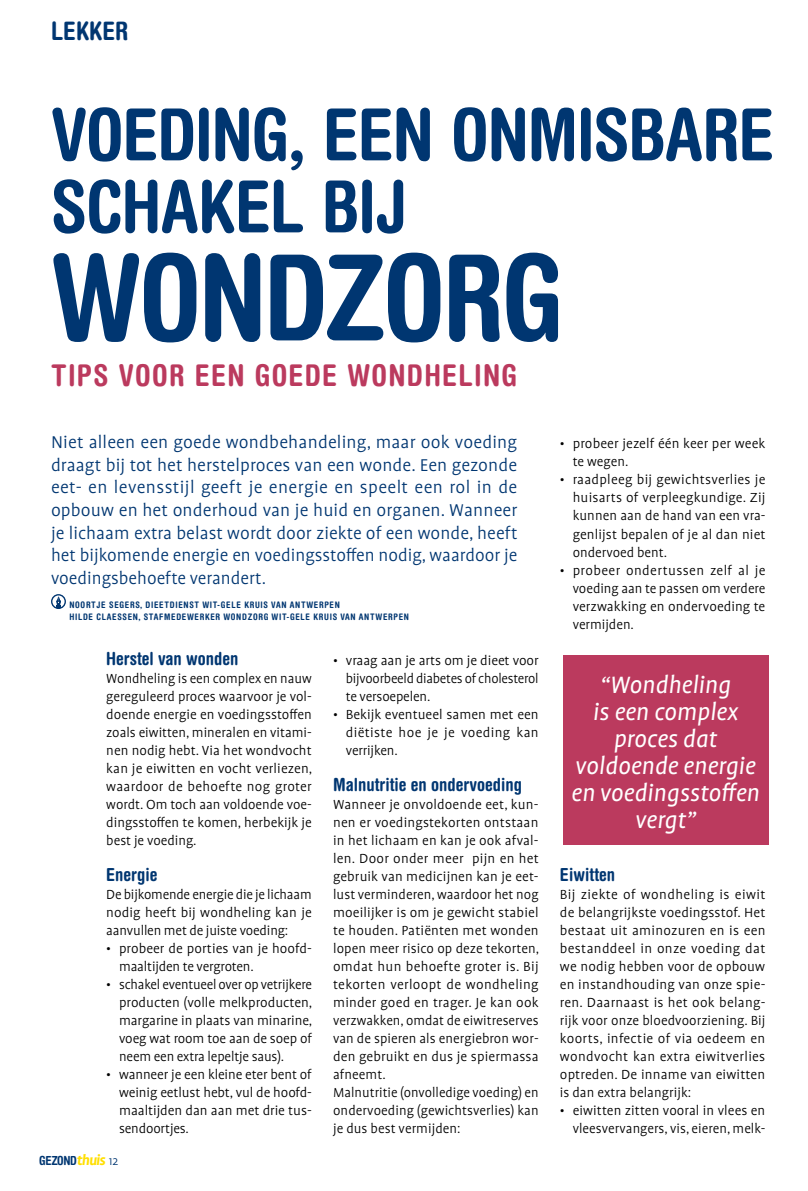
<style>
.page{position:relative;width:808px;height:1191px;background:#fff}
.page>*{position:absolute;margin:0;border:0;box-sizing:border-box;transform-origin:0 0}
.t1{font:700 condensed 119.1px "Helvetica Rounded LT Std";letter-spacing:-.02em;color:#003671}
.t2{font:700 condensed 72px/72px "Helvetica Rounded LT Std";letter-spacing:-.015em;color:#003671}
.t3{font:700 condensed 30px "Helvetica Rounded LT Std";letter-spacing:.04em;color:#bb3a5e}
.t4{font:italic 27px/27px "Profile Pro";color:#fff;text-align:center}
.t5{font:700 condensed 25.5px "Helvetica Rounded LT Std";color:#003671}
.t6{font:300 19.5px/22.5px "Profile Pro";color:#003671;text-align:justify}
.t7{font:700 condensed 18px "Helvetica Rounded LT Std";color:#003671}
.t8{font:300 15px/18px "Profile Pro";letter-spacing:.005em;color:#000;text-align:justify}
.t9{font:700 condensed 12.45px "Helvetica Rounded LT Std";letter-spacing:-.02em;color:#003671}
.t10{font:700 condensed 9px/12px "Helvetica Rounded LT Std";letter-spacing:.075em;color:#003671}
.s1{font-family:"Profile Pro";font-style:italic;font-stretch:normal;font-size:16.05px;color:#ffdf00}
.s2{font-family:"Profile Pro";font-weight:300;font-stretch:normal;font-size:13.2px}
</style>
<div class="page">
<div style="left:563px;top:655px;width:205px;height:189px;background:#bb3a5e"></div>
<svg style="left:52px;top:595px;width:13px;height:13px"></svg>
<svg style="left:56px;top:596px;width:5px;height:11px"></svg>
<div style="left:51px;top:594px;width:15px;height:15px;border:1px solid #003671;border-radius:50%"></div>
<h3 class="t5" style="left:51px;top:15px;width:79px">LEKKER</h3>
<h2 class="t2" style="left:51px;top:97px;width:725px">VOEDING, EEN ONMISBARE<br>SCHAKEL BIJ</h2>
<h1 class="t1" style="left:51px;top:225px;width:504px">WONDZORG</h1>
<h3 class="t3" style="left:51px;top:356px;width:465px">TIPS VOOR EEN GOEDE WONDHELING</h3>
<p class="t6" style="left:51px;top:432px;width:468px">Niet alleen een goede wondbehandeling, maar ook voeding draagt bij tot het herstelproces van een wonde. Een gezonde eet- en levensstijl geeft je energie en speelt een rol in de opbouw en het onderhoud van je huid en organen. Wanneer je lichaam extra belast wordt door ziekte of een wonde, heeft het bijkomende energie en voedingsstoffen nodig, waardoor je voedingsbehoefte verandert.</p>
<p class="t10" style="left:69px;top:598px;width:341px">NOORTJE SEGERS, DIEETDIENST WIT-GELE KRUIS VAN ANTWERPEN<br>HILDE CLAESSEN, STAFMEDEWERKER WONDZORG WIT-GELE KRUIS VAN ANTWERPEN</p>
<p class="t7" style="left:106px;top:647px;width:134px">HERSTEL VAN WONDEN</p>
<p class="t8" style="left:106px;top:669px;width:208px">Wondheling is een complex en nauw gereguleerd proces waarvoor je vol&shy;doende energie en voedingsstoffen zoals eiwitten, mineralen en vitami&shy;nen nodig hebt. Via het wondvocht kan je eiwitten en vocht verliezen, waardoor de behoefte nog groter wordt. Om toch aan voldoende voe&shy;dingsstoffen te komen, herbekijk je best je voeding.</p>
<p class="t7" style="left:106px;top:863px;width:53px">ENERGIE</p>
<p class="t8" style="left:106px;top:885px;width:207px">De bijkomende energie die je lichaam nodig heeft bij wondheling kan je aanvullen met de juiste voeding:</p>
<p class="t8" style="left:119px;top:939px;width:194px;text-indent:-13px">• probeer de porties van je hoofd&shy;maaltijden te vergroten.</p>
<p class="t8" style="left:119px;top:975px;width:195px;text-indent:-13px">• schakel eventueel over op vetrijkere producten (volle melkproducten, margarine in plaats van minarine, voeg wat room toe aan de soep of neem een extra lepeltje saus).</p>
<p class="t8" style="left:119px;top:1065px;width:194px;text-indent:-13px">• wanneer je een kleine eter bent of weinig eetlust hebt, vul de hoofd&shy;maaltijden dan aan met drie tus&shy;sendoortjes.</p>
<p class="t9" style="left:39px;top:1153px;width:81px">GEZOND<span class="s1">thuis</span> <span class="s2">12</span></p>
<p class="t8" style="left:346px;top:651px;width:194px;text-indent:-13px">• vraag aan je arts om je dieet voor bijvoorbeeld diabetes of cholesterol te versoepelen.</p>
<p class="t8" style="left:346px;top:705px;width:194px;text-indent:-13px">• Bekijk eventueel samen met een diëtiste hoe je je voeding kan verrijken.</p>
<p class="t7" style="left:333px;top:773px;width:190px">MALNUTRITIE EN ONDERVOEDING</p>
<p class="t8" style="left:333px;top:795px;width:208px;text-align:left">Wanneer je onvoldoende eet, kun&shy;nen er voedingstekorten ontstaan in het lichaam en kan je ook afval&shy;len. Door onder meer pijn en het gebruik van medicijnen kan je eet&shy;lust verminderen, waardoor het nog moeilijker is om je gewicht stabiel te houden. Patiënten met wonden lopen meer risico op deze tekorten, omdat hun behoefte groter is. Bij tekorten verloopt de wondheling minder goed en trager. Je kan ook verzwakken, omdat de eiwitreserves van de spieren als energiebron wor&shy;den gebruikt en dus je spiermassa afneemt.<br>Malnutritie (onvolledige voeding) en ondervoeding (gewichtsverlies) kan je dus best vermijden:</p>
<p class="t8" style="left:573px;top:435px;width:194px;text-indent:-13px">• probeer jezelf één keer per week te wegen.</p>
<p class="t8" style="left:573px;top:471px;width:194px;text-indent:-13px">• raadpleeg bij gewichtsverlies je huisarts of verpleegkundige. Zij kunnen aan de hand van een vra&shy;genlijst bepalen of je al dan niet ondervoed bent.</p>
<p class="t8" style="left:573px;top:561px;width:194px;text-indent:-13px">• probeer ondertussen zelf al je voeding aan te passen om verdere verzwakking en ondervoeding te vermijden.</p>
<h3 class="t4" style="left:571px;top:672px;width:190px">“Wondheling<br>is een complex proces dat voldoende energie en voedingsstoffen vergt”</h3>
<p class="t7" style="left:560px;top:863px;width:57px">EIWITTEN</p>
<p class="t8" style="left:560px;top:885px;width:207px">Bij ziekte of wondheling is eiwit de belangrijkste voedingsstof. Het bestaat uit aminozuren en is een bestanddeel in onze voeding dat we nodig hebben voor de opbouw en instandhouding van onze spie&shy;ren. Daarnaast is het ook belang&shy;rijk voor onze bloedvoorziening. Bij koorts, infectie of via oedeem en wondvocht kan extra eiwitverlies optreden. De inname van eiwitten is dan extra belangrijk:</p>
<p class="t8" style="left:560px;top:1101px;width:207px;text-align:right">• eiwitten zitten vooral in vlees en vleesvervangers, vis, eieren, melk-</p>
</div>
